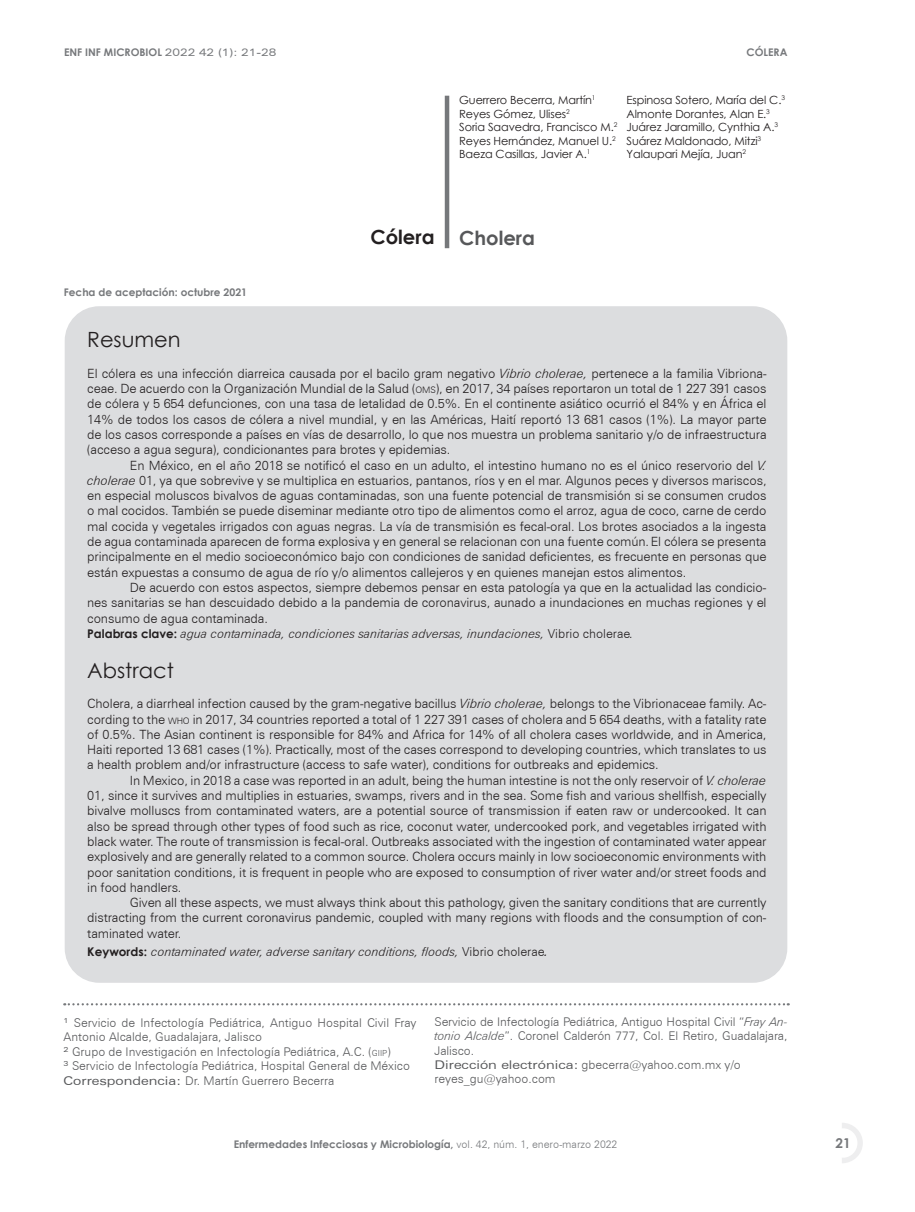
<style>
.page{position:relative;width:915px;height:1212px;background:#fff}
.page>*{position:absolute;margin:0;border:0;box-sizing:border-box;transform-origin:0 0}
.t1{font:21px "Century Gothic";color:#231f20}
.t2{font:700 19.5px "Century Gothic";color:#57585a}
.t3{font:700 19.5px "Century Gothic";color:#231f20}
.t4{font:700 13.5px "Century Gothic";color:#76787b}
.t5{font:300 12.75px/15.3px "Zurich BT";letter-spacing:-.01em;color:#231f20;text-align:justify}
.t6{font:italic 300 12.3px "Zurich BT";color:#231f20}
.t7{font:300 12px/14.4px "Zurich BT";color:#57585a}
.t8{font:11.25px/13.5px "Century Gothic";letter-spacing:-.01em;color:#231f20}
.t9{font:700 10.5px "Century Gothic";color:#76787b}
.s1{font-family:"Zurich BT";font-weight:400;font-stretch:expanded}
.s2{font-style:italic}
.s3{font-size:8.85px}
.s4{font-family:"Century Gothic";font-weight:700;font-style:normal;font-size:12px}
.s5{font-style:normal}
.s6{font-size:15px}
.s7{font-size:8.4px}
.s8{font-weight:400;font-stretch:expanded}
.s9{font-family:"Zurich BT";font-weight:300}
</style>
<div class="page">
<svg style="left:842px;top:1123px;width:20px;height:40px"></svg>
<div style="left:831px;top:1131px;width:23px;height:24px;background:#fff;border-radius:50%"></div>
<div style="left:828px;top:1128px;width:29px;height:30px;border:6px solid #fff;border-radius:50%"></div>
<div style="left:444px;top:96px;width:5px;height:152px;background:#76787b"></div>
<div style="left:65px;top:307px;width:721px;height:675px;background:#dcdddf;border-radius:34px"></div>
<svg style="left:64px;top:1003px;width:724px;height:2px"></svg>
<p class="t9" style="left:64px;top:44px;width:214px">ENF INF MICROBIOL <span class="s1">2022 42 (1): 21-28</span></p>
<p class="t9" style="left:746px;top:44px;width:42px">CÓLERA</p>
<p class="t9" style="left:64px;top:285px;width:185px">Fecha de aceptación: octubre 2021</p>
<p class="t8" style="left:459px;top:93px;width:159px">Guerrero Becerra, Martín<sup>1<br></sup>Reyes Gómez, Ulises<sup>2<br></sup>Soria Saavedra, Francisco M.<sup>2<br></sup>Reyes Hernández, Manuel U.<sup>2<br></sup>Baeza Casillas, Javier A.<sup>1</sup></p>
<p class="t8" style="left:626px;top:93px;width:160px">Espinosa Sotero, María del C.<sup>3<br></sup>Almonte Dorantes, Alan E.<sup>3<br></sup>Juárez Jaramillo, Cynthia A.<sup>3<br></sup>Suárez Maldonado, Mitzi<sup>3<br></sup>Yalaupari Mejía, Juan<sup>2</sup></p>
<h2 class="t3" style="left:370px;top:222px;width:65px">Cólera</h2>
<h2 class="t2" style="left:459px;top:223px;width:77px">Cholera</h2>
<h1 class="t1" style="left:87px;top:325px;width:95px">Resumen</h1>
<p class="t5" style="left:87px;top:365px;width:680px">El cólera es una infección diarreica causada por el bacilo gram negativo <span class="s2">Vibrio cholerae,</span> pertenece a la familia Vibriona&shy;ceae. De acuerdo con la Organización Mundial de la Salud (<span class="s3">OMS</span>), en 2017, 34 países reportaron un total de 1 227 391 casos de cólera y 5 654 defunciones, con una tasa de letalidad de 0.5%. En el continente asiático ocurrió el 84% y en África el 14% de todos los casos de cólera a nivel mundial, y en las Américas, Haití reportó 13 681 casos (1%). La mayor parte de los casos corresponde a países en vías de desarrollo, lo que nos muestra un problema sanitario y/o de infraestructura (acceso a agua segura), condicionantes para brotes y epidemias.</p>
<p class="t5" style="left:87px;top:457px;width:680px;text-indent:43px">En México, en el año 2018 se notificó el caso en un adulto, el intestino humano no es el único reservorio del <span class="s2">V. cholerae</span> 01, ya que sobrevive y se multiplica en estuarios, pantanos, ríos y en el mar. Algunos peces y diversos mariscos, en especial moluscos bivalvos de aguas contaminadas, son una fuente potencial de transmisión si se consumen crudos o mal cocidos. También se puede diseminar mediante otro tipo de alimentos como el arroz, agua de coco, carne de cerdo mal cocida y vegetales irrigados con aguas negras. La vía de transmisión es fecal-oral. Los brotes asociados a la ingesta de agua contaminada aparecen de forma explosiva y en general se relacionan con una fuente común.El cólera se presenta principalmente en el medio socioeconómico bajo con condiciones de sanidad deficientes, es frecuente en personas que están expuestas a consumo de agua de río y/o alimentos callejeros y en quienes manejan estos alimentos.</p>
<p class="t5" style="left:87px;top:580px;width:680px;text-indent:43px">De acuerdo con estos aspectos, siempre debemos pensar en esta patología ya que en la actualidad las condicio&shy;nes sanitarias se han descuidado debido a la pandemia de coronavirus, aunado a inundaciones en muchas regiones y el consumo de agua contaminada.</p>
<p class="t6" style="left:87px;top:626px;width:547px"><span class="s4">Palabras clave:</span> agua contaminada, condiciones sanitarias adversas, inundaciones, <span class="s5">Vibrio cholerae</span>.</p>
<h1 class="t1" style="left:87px;top:656px;width:88px">Abstract</h1>
<p class="t5" style="left:87px;top:696px;width:680px">Cholera, a diarrheal infection caused by the gram-negative bacillus <span class="s2">Vibrio cholerae,</span> belongs to the Vibrionaceae family. Ac&shy;cording to the <span class="s3">WHO</span> in 2017, 34 countries reported a total of 1 227 391 cases of cholera and 5 654 deaths, with a fatality rate of 0.5%. The Asian continent is responsible for 84% and Africa for 14% of all cholera cases worldwide, and in America, Haiti reported 13 681 cases (1%). Practically, most of the cases correspond to developing countries, which translates to us a health problem and/or infrastructure (access to safe water), conditions for outbreaks and epidemics.</p>
<p class="t5" style="left:87px;top:772px;width:680px;text-indent:43px">In Mexico, in 2018 a case was reported in an adult, being the human intestine is not the only reservoir of <span class="s2">V. cholerae </span>01, since it survives and multiplies in estuaries, swamps, rivers and in the sea. Some fish and various shellfish, especially bivalve molluscs from contaminated waters, are a potential source of transmission if eaten raw or undercooked. It can also be spread through other types of food such as rice, coconut water, undercooked pork, and vegetables irrigated with black water. The route of transmission is fecal-oral. Outbreaks associated with the ingestion of contaminated water appear explosively and are generally related to a common source. Cholera occurs mainly in low socioeconomic environments with poor sanitation conditions, it is frequent in people who are exposed to consumption of river water and/or street foods and in food handlers.</p>
<p class="t5" style="left:87px;top:895px;width:680px;text-indent:43px">Given all these aspects, we must always think about this pathology, given the sanitary conditions that are currently distracting from the current coronavirus pandemic, coupled with many regions with floods and the consumption of con&shy;taminated water.</p>
<p class="t6" style="left:87px;top:944px;width:462px"><span class="s4">Keywords:</span> contaminated water, adverse sanitary conditions, floods, <span class="s5">Vibrio cholerae</span><span class="s6">.</span></p>
<p class="t7" style="left:64px;top:1015px;width:354px"><sup>1</sup> Servicio de Infectología Pediátrica, Antiguo Hospital Civil Fray Antonio Alcalde, Guadalajara, Jalisco<br><sup>2</sup> Grupo de Investigación en Infectología Pediátrica, A.C. (<span class="s7">GIIP</span>)<br><sup>3</sup> Servicio de Infectología Pediátrica, Hospital General de México <span class="s8">Correspondencia:</span> Dr. Martín Guerrero Becerra</p>
<p class="t7" style="left:434px;top:1014px;width:354px">Servicio de Infectología Pediátrica, Antiguo Hospital Civil “<span class="s2">Fray An&shy;tonio Alcalde</span>”. Coronel Calderón 777, Col. El Retiro, Guadalajara, Jalisco.<br><span class="s8">Dirección electrónica:</span> gbecerra@yahoo.com.mx y/o reyes_gu@yahoo.com</p>
<p class="t9" style="left:234px;top:1136px;width:385px">Enfermedades Infecciosas y Microbiología, <span class="s9">vol. 42, núm. 1, enero-marzo 2022</span></p>
<p class="t4" style="left:835px;top:1133px;width:17px">21</p>
</div>
